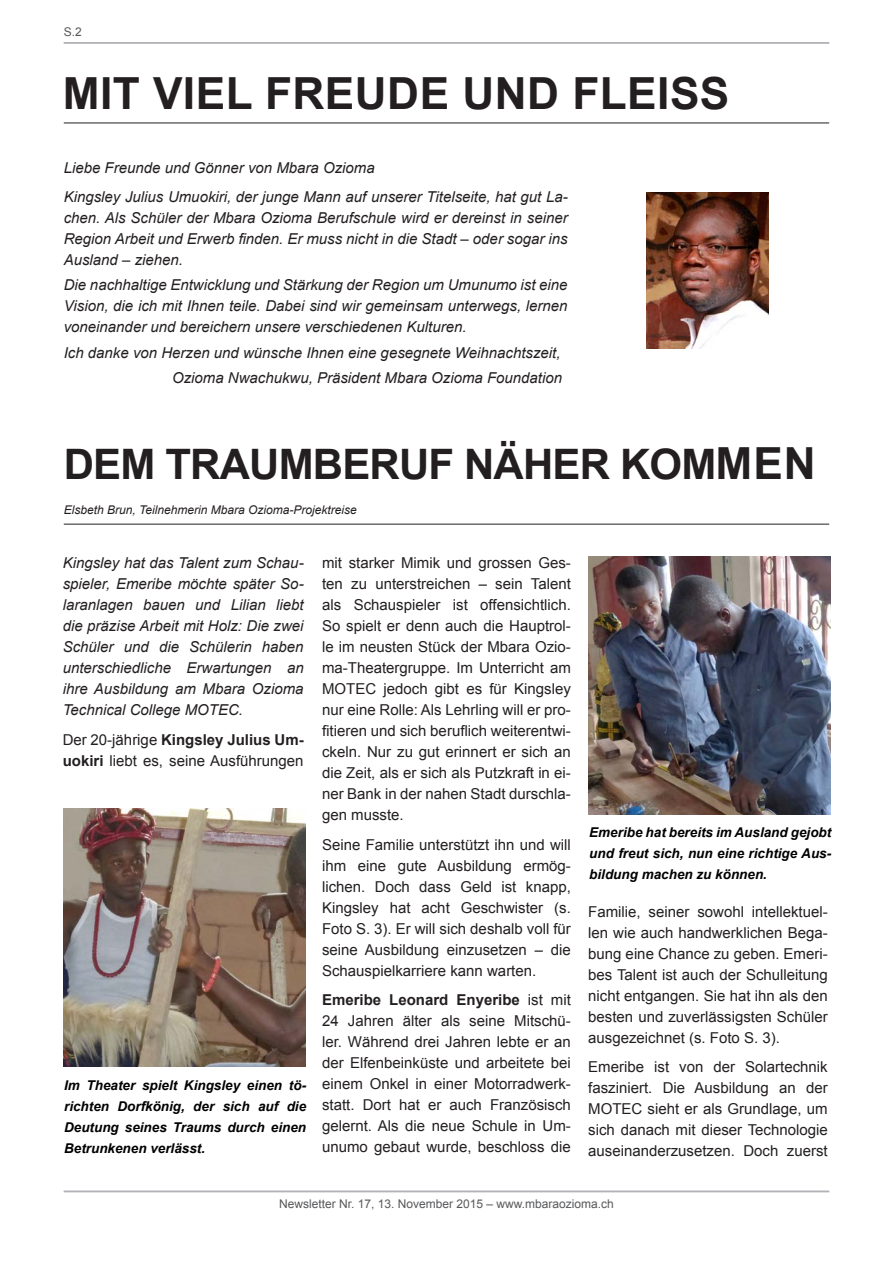
<style>
.page{position:relative;width:893px;height:1263px;background:#fff}
.page>*{position:absolute;margin:0;border:0;box-sizing:border-box;transform-origin:0 0}
.t1{font:700 44.25px "Arial";letter-spacing:.01em;color:#231f20}
.t2{font:700 42px "Arial";letter-spacing:-.02em;color:#231f20}
.t3{font:15px/21px "Arial";color:#231f20;text-align:justify}
.t4{font:italic 15px/21px "Arial";color:#231f20;text-align:justify}
.t5{font:italic 700 13.5px/21px "Arial";color:#000;text-align:justify}
.t6{font:12px "Arial";color:#57585a}
.t7{font:italic 12px "Arial";color:#231f20}
.s1{font-size:44.25px}
.s2{font-weight:700}
</style>
<div class="page">
<img style="left:588px;top:556px;width:242px;height:258px">
<img style="left:63px;top:809px;width:242px;height:258px">
<hr style="left:64px;top:524px;width:765px;height:1px;background:#231f20">
<img style="left:647px;top:192px;width:121px;height:156px">
<hr style="left:64px;top:123px;width:765px;height:1px;background:#231f20">
<hr style="left:64px;top:1191px;width:765px;height:1px;background:#b2b3b7">
<hr style="left:64px;top:42px;width:765px;height:2px;background:#b2b3b7">
<p class="t6" style="left:64px;top:24px;width:20px">S.2</p>
<h1 class="t1" style="left:63px;top:64px;width:668px">MIT VIEL FREUDE UND FLEISS</h1>
<p class="t4" style="left:64px;top:153px;width:505px;line-height:29.5px">Liebe Freunde und Gönner von Mbara Ozioma<br>Kingsley Julius Umuokiri, der junge Mann auf unserer Titelseite, hat gut La-</p>
<p class="t4" style="left:64px;top:207px;width:505px">chen. Als Schüler der Mbara Ozioma Berufschule wird er dereinst in seiner Region Arbeit und Erwerb finden. Er muss nicht in die Stadt – oder sogar ins Ausland – ziehen.</p>
<p class="t4" style="left:64px;top:275px;width:505px">Die nachhaltige Entwicklung und Stärkung der Region um Umunumo ist eine Vision, die ich mit Ihnen teile. Dabei sind wir gemeinsam unterwegs, lernen voneinander und bereichern unsere verschiedenen Kulturen.</p>
<p class="t4" style="left:64px;top:340px;width:500px;line-height:25.2px;text-align:right">Ich danke von Herzen und wünsche Ihnen eine gesegnete Weihnachtszeit,<br>Ozioma Nwachukwu, Präsident Mbara Ozioma Foundation</p>
<h2 class="t2" style="left:64px;top:436px;width:753px">DEM TRAUMBERUF NÄHER KOM<span class="s1">MEN</span></h2>
<p class="t7" style="left:64px;top:502px;width:294px">Elsbeth Brun, Teilnehmerin Mbara Ozioma-Projektreise</p>
<p class="t4" style="left:63px;top:552px;width:242px">Kingsley hat das Talent zum Schau&shy;spieler, Emeribe möchte später So&shy;laranlagen bauen und Lilian liebt die präzise Arbeit mit Holz: Die zwei Schüler und die Schülerin haben unterschiedliche Erwartungen an ihre Ausbildung am Mbara Ozioma Technical College MOTEC.</p>
<p class="t3" style="left:63px;top:729px;width:242px">Der 20-jährige <span class="s2">Kingsley Julius Um&shy;uokiri</span> liebt es, seine Ausführungen</p>
<p class="t5" style="left:64px;top:1075px;width:244px">Im Theater spielt Kingsley einen tö&shy;richten Dorfkönig, der sich auf die Deutung seines Traums durch einen Betrunkenen verlässt.</p>
<p class="t3" style="left:322px;top:552px;width:250px">mit starker Mimik und grossen Ges&shy;ten zu unterstreichen – sein Talent als Schauspieler ist offensichtlich.<br>So spielt er denn auch die Hauptrol&shy;le im neusten Stück der Mbara Ozio&shy;ma-Theatergruppe. Im Unterricht am MOTEC jedoch gibt es für Kingsley nur eine Rolle: Als Lehrling will er pro&shy;fitieren und sich beruflich weiterentwi&shy;ckeln. Nur zu gut erinnert er sich an die Zeit, als er sich als Putzkraft in ei&shy;ner Bank in der nahen Stadt durschla&shy;gen musste.</p>
<p class="t3" style="left:322px;top:834px;width:250px">Seine Familie unterstützt ihn und will ihm eine gute Ausbildung ermög&shy;lichen. Doch dass Geld ist knapp, Kingsley hat acht Geschwister (s.<br>Foto S. 3). Er will sich deshalb voll für seine Ausbildung einzusetzen – die Schauspielkarriere kann warten.</p>
<p class="t3" style="left:322px;top:989px;width:250px"><span class="s2">Emeribe Leonard Enyeribe</span> ist mit 24 Jahren älter als seine Mitschü&shy;ler. Während drei Jahren lebte er an der Elfenbeinküste und arbeitete bei einem Onkel in einer Motorradwerk&shy;statt. Dort hat er auch Französisch gelernt. Als die neue Schule in Um&shy;unumo gebaut wurde, beschloss die</p>
<p class="t5" style="left:589px;top:822px;width:244px">Emeribe hat bereits im Ausland gejobt und freut sich, nun eine richtige Aus&shy;bildung machen zu können.</p>
<p class="t3" style="left:588px;top:901px;width:241px">Familie, seiner sowohl intellektuel&shy;len wie auch handwerklichen Bega&shy;bung eine Chance zu geben. Emeri&shy;bes Talent ist auch der Schulleitung nicht entgangen. Sie hat ihn als den besten und zuverlässigsten Schüler ausgezeichnet (s. Foto S. 3).</p>
<p class="t3" style="left:588px;top:1056px;width:241px">Emeribe ist von der Solartechnik fasziniert. Die Ausbildung an der MOTEC sieht er als Grundlage, um sich danach mit dieser Technologie auseinanderzusetzen. Doch zuerst</p>
<p class="t6" style="left:279px;top:1196px;width:336px">Newsletter Nr. 17, 13. November 2015 – www.mbaraozioma.ch</p>
</div>
